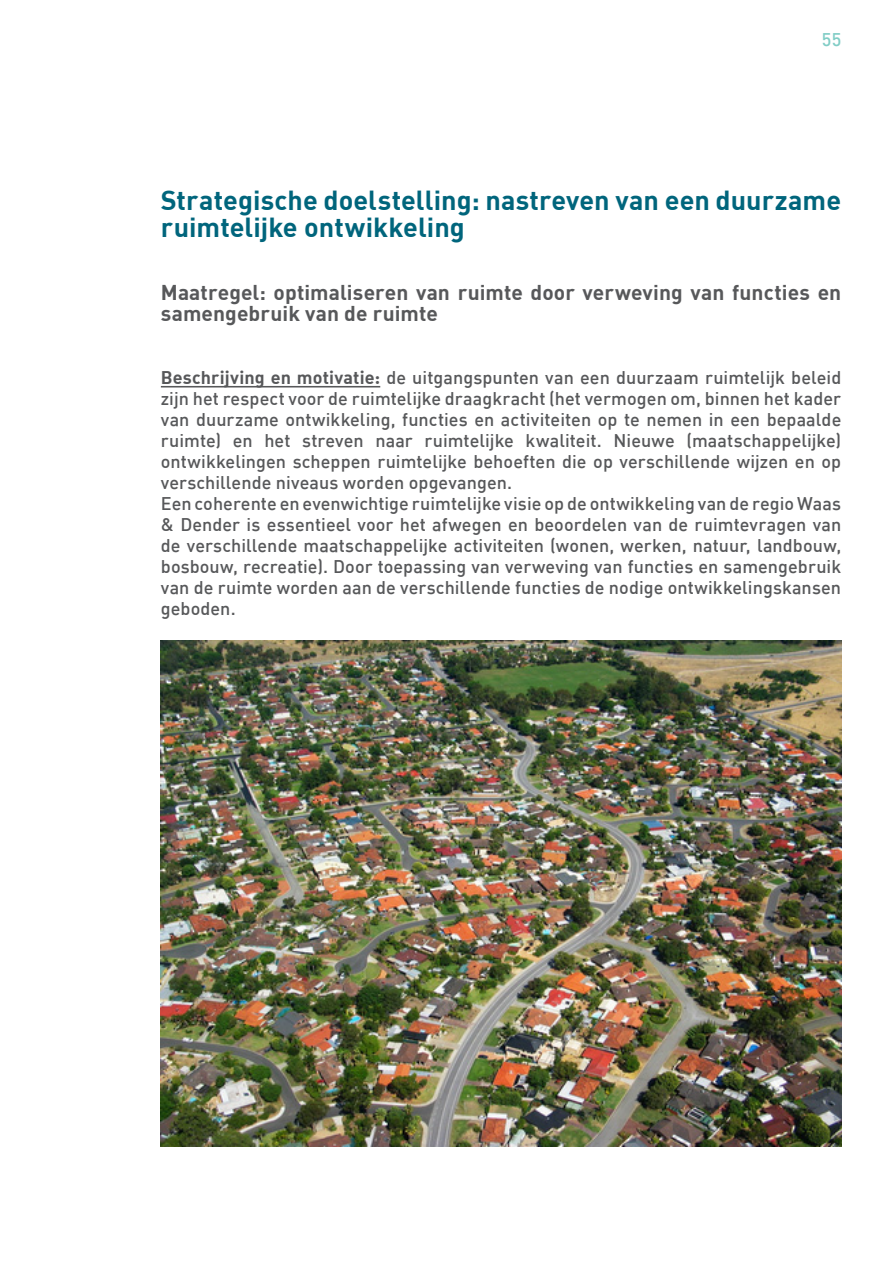
<style>
.page{position:relative;width:893px;height:1263px;background:#fff}
.page>*{position:absolute;margin:0;border:0;box-sizing:border-box;transform-origin:0 0}
.t1{font:700 27px/27px "DIN";letter-spacing:.005em;color:#00657c}
.t2{font:700 21px/21px "DIN";letter-spacing:.005em;color:#57585a}
.t3{font:500 18px/21px "DIN";letter-spacing:.005em;color:#57585a;text-align:justify}
.t4{font:500 18px "DIN";color:#81cdc6}
.s1{font-family:"DIN Bold Alternate";font-weight:400}
</style>
<div class="page">
<hr style="left:161px;top:386px;width:219px;height:1px;background:#57585a">
<img style="left:161px;top:640px;width:680px;height:507px">
<p class="t4" style="left:822px;top:28px;width:21px">55</p>
<p class="t1" style="left:161px;top:186px;width:682px">Strategische doelstelling: nastreven van een duurzame ruimtelijke ontwikkeling</p>
<p class="t2" style="left:161px;top:281px;width:682px">Maatregel: optimaliseren van ruimte door verweving van functies en samengebruik van de ruimte</p>
<p class="t3" style="left:161px;top:367px;width:682px"><span class="s1">Beschrijving en motivatie:</span> de uitgangspunten van een duurzaam ruimtelijk beleid zijn het respect voor de ruimtelijke draagkracht (het vermogen om, binnen het kader van duurzame ontwikkeling, functies en activiteiten op te nemen in een bepaalde ruimte) en het streven naar ruimtelijke kwaliteit. Nieuwe (maatschappelijke) ontwikkelingen scheppen ruimtelijke behoeften die op verschillende wijzen en op verschillende niveaus worden opgevangen.</p>
<p class="t3" style="left:161px;top:493px;width:682px">Een coherente en evenwichtige ruimtelijke visie op de ontwikkeling van de regio Waas &amp; Dender is essentieel voor het afwegen en beoordelen van de ruimtevragen van de verschillende maatschappelijke activiteiten (wonen, werken, natuur, landbouw, bosbouw, recreatie). Door toepassing van verweving van functies en samengebruik van de ruimte worden aan de verschillende functies de nodige ontwikkelingskansen geboden.</p>
</div>
